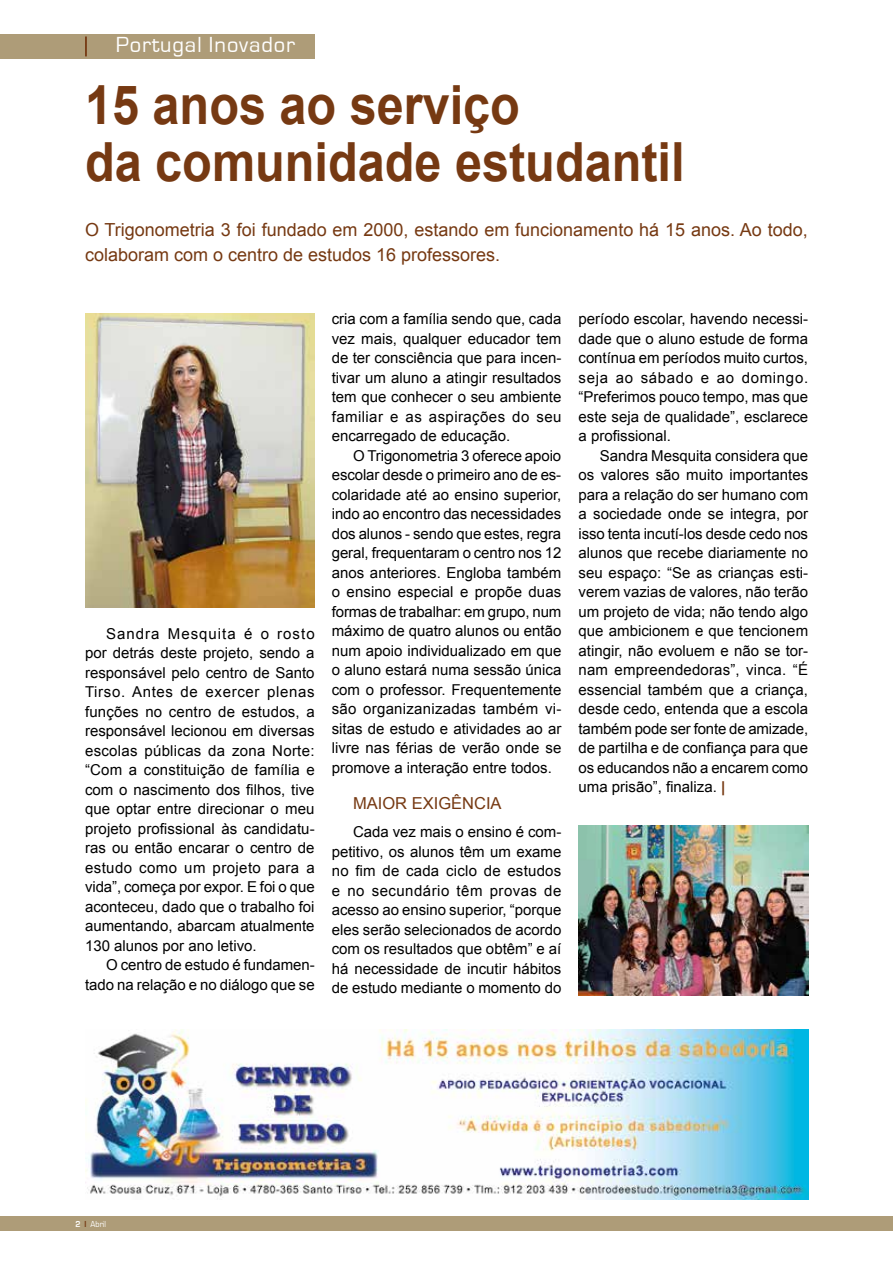
<style>
.page{position:relative;width:893px;height:1263px;background:#fff}
.page>*{position:absolute;margin:0;border:0;box-sizing:border-box;transform-origin:0 0}
.t1{font:700 54px/57px "Arial";color:#763912;scale:.9 1}
.t2{font:22.5px "Eurostile";letter-spacing:.04em;color:#fff}
.t3{font:18px/25.5px "Arial";color:#763912}
.t4{font:16.5px "Arial";color:#763912}
.t5{font:15px/19.5px "Arial";color:#000;text-align:justify}
.t6{font:9px "Eurostile";color:#fff;scale:.9 1}
.s1{font-weight:700;color:#763912}
.s2{font-weight:700}
</style>
<div class="page">
<div style="left:0;top:1216px;width:893px;height:15px;background:#ae9c78"></div>
<div style="left:0;top:34px;width:315px;height:25px;background:#ae9c78"></div>
<hr style="left:85px;top:36px;width:2px;height:20px;background:#763912">
<img style="left:85px;top:313px;width:230px;height:294px">
<img style="left:85px;top:1029px;width:723px;height:170px">
<img style="left:579px;top:825px;width:229px;height:170px">
<h2 class="t2" style="left:116px;top:33px;width:181px">Portugal Inovador</h2>
<h1 class="t1" style="left:85px;top:79px;width:668px">15 anos ao serviço<br>da comunidade estudantil</h1>
<p class="t3" style="left:85px;top:217px;width:724px">O Trigonometria 3 foi fundado em 2000, estando em funcionamento há 15 anos. Ao todo, colaboram com o centro de estudos 16 professores.</p>
<p class="t5" style="left:85px;top:624px;width:231px;text-indent:21px">Sandra Mesquita é o rosto por detrás deste projeto, sendo a responsável pelo centro de Santo Tirso. Antes de exercer plenas funções no centro de estudos, a responsável lecionou em diversas escolas públicas da zona Norte: “Com a constituição de família e com o nascimento dos filhos, tive que optar entre direcionar o meu projeto profissional às candidatu&shy;ras ou então encarar o centro de estudo como um projeto para a vida”, começa por expor. E foi o que aconteceu, dado que o trabalho foi aumentando, abarcam atualmente 130 alunos por ano letivo.</p>
<p class="t5" style="left:85px;top:955px;width:231px;text-align:right">O centro de estudo é fundamen&shy;tado na relação e no diálogo que se</p>
<p class="t5" style="left:332px;top:309px;width:231px">cria com a família sendo que, cada vez mais, qualquer educador tem de ter consciência que para incen&shy;tivar um aluno a atingir resultados tem que conhecer o seu ambiente familiar e as aspirações do seu encarregado de educação.</p>
<p class="t5" style="left:332px;top:446px;width:231px;text-indent:21px">O Trigonometria 3 oferece apoio escolar desde o primeiro ano de es&shy;colaridade até ao ensino superior, indo ao encontro das necessidades dos alunos - sendo que estes, regra geral, frequentaram o centro nos 12 anos anteriores. Engloba também o ensino especial e propõe duas formas de trabalhar: em grupo, num máximo de quatro alunos ou então num apoio individualizado em que o aluno estará numa sessão única com o professor. Frequentemente são organizanizadas também vi&shy;sitas de estudo e atividades ao ar livre nas férias de verão onde se promove a interação entre todos.</p>
<p class="t4" style="left:353px;top:792px;width:148px">Maior exigência</p>
<p class="t5" style="left:332px;top:822px;width:231px;text-indent:21px">Cada vez mais o ensino é com&shy;petitivo, os alunos têm um exame no fim de cada ciclo de estudos e no secundário têm provas de acesso ao ensino superior, “porque eles serão selecionados de acordo com os resultados que obtêm” e aí há necessidade de incutir hábitos de estudo mediante o momento do</p>
<p class="t5" style="left:579px;top:309px;width:231px">período escolar, havendo necessi&shy;dade que o aluno estude de forma contínua em períodos muito curtos, seja ao sábado e ao domingo. “Preferimos pouco tempo, mas que este seja de qualidade”, esclarece a profissional.</p>
<p class="t5" style="left:579px;top:446px;width:231px;text-indent:21px">Sandra Mesquita considera que os valores são muito importantes para a relação do ser humano com a sociedade onde se integra, por isso tenta incutí-los desde cedo nos alunos que recebe diariamente no seu espaço: “Se as crianças esti&shy;verem vazias de valores, não terão um projeto de vida; não tendo algo que ambicionem e que tencionem atingir, não evoluem e não se tor&shy;nam empreendedoras”, vinca. “É essencial também que a criança, desde cedo, entenda que a escola também pode ser fonte de amizade, de partilha e de confiança para que os educandos não a encarem como uma prisão”, finaliza. <span class="s1">|</span></p>
<p class="t6" style="left:75px;top:1219px;width:35px"><span class="s2">2</span> <span class="s1">I</span> Abril</p>
</div>
